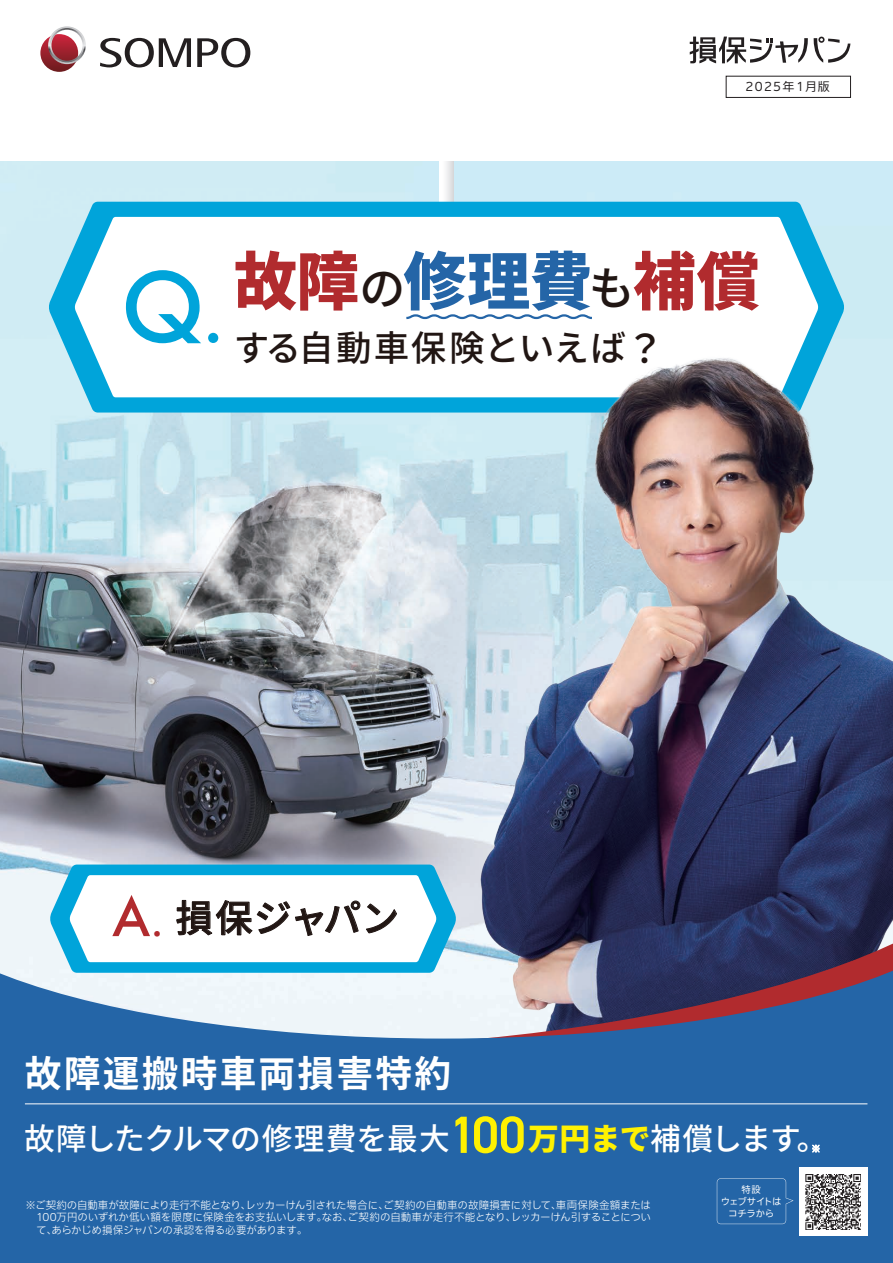
<style>
.page{position:relative;width:893px;height:1263px;background:#fff}
.page>*{position:absolute;margin:0;border:0;box-sizing:border-box;transform-origin:0 0}
.t1{font:500 74.7px "Futura";color:#00a4da}
.t2{font:900 63.15px "Noto Sans CJ Kjp";color:#b12b2e}
.t3{font:600 52.5px "DIN2014";color:#fff101}
.t4{font:500 51.45px "Futura";color:#b12b2e}
.t5{font:500 41.1px "Futura";color:#b12b2e}
.t6{font:500 37.5px "Noto Sans CJ Kjp";letter-spacing:.015em;color:#211613}
.t7{font:700 36.75px "Noto Sans CJ Kjp";letter-spacing:.06em;color:#fff}
.t8{font:500 35.55px "Noto Sans CJ Kjp";letter-spacing:.015em;color:#211613}
.t9{font:500 30.75px "Noto Sans CJ Kjp";letter-spacing:-.01em;color:#fff}
.t10{font:12px "Iwa UCDA Goth Std R2";letter-spacing:.11em;color:#231f20}
.t11{font:300 10.5px/12.8px "Iwa UCDA Goth Std";letter-spacing:-.01em;color:#fff;text-align:center}
.t12{font:300 10.5px "Iwa UCDA Goth Std";letter-spacing:-.055em;color:#fff}
.t13{font:300 10.5px "Iwa UCDA Goth Std";letter-spacing:.025em;color:#fff}
.t14{font:700 9.9px "Noto Sans CJ Kjp";color:#fff;scale:.95 1}
.t15{font:100 9.45px/12.5px "Iwa UCDA Goth Std";letter-spacing:-.035em;color:#fff;text-align:center}
.s1{font-family:"Futura";font-weight:500;font-size:93.45px;color:#00a4da}
.s2{font-weight:500;font-size:45.9px;color:#211613}
.s3{color:#2465a7}
.s4{font-size:39.15px;color:#211512}
.s5{font-weight:900;color:#fff101}
</style>
<div class="page">
<img style="left:0;top:162px;width:325px;height:775px">
<div style="left:726px;top:76px;width:125px;height:22px;border:1px solid #231f20"></div>
<svg style="left:197px;top:38px;width:53px;height:29px"></svg>
<svg style="left:100px;top:38px;width:91px;height:29px"></svg>
<svg style="left:40px;top:34px;width:38px;height:38px"></svg>
<svg style="left:48px;top:26px;width:38px;height:38px"></svg>
<svg style="left:814px;top:37px;width:36px;height:26px"></svg>
<svg style="left:690px;top:37px;width:118px;height:26px"></svg>
<svg style="left:49px;top:202px;width:276px;height:210px;background:#46bce2"></svg>
<svg style="left:75px;top:217px;width:250px;height:180px"></svg>
<svg style="left:50px;top:864px;width:275px;height:73px"></svg>
<img style="left:325px;top:162px;width:568px;height:775px">
<svg style="left:0;top:937px;width:893px;height:28px"></svg>
<svg style="left:0;top:965px;width:893px;height:298px;background:#3f73ac"></svg>
<hr style="left:25px;top:1103px;width:842px;height:1px;background:#fff">
<svg style="left:812px;top:1145px;width:7px;height:7px"></svg>
<div style="left:799px;top:1168px;width:68px;height:68px;background:#fff"></div>
<img style="left:806px;top:1174px;width:55px;height:55px">
<svg style="left:717px;top:1178px;width:76px;height:46px;background:#2868a8"></svg>
<p class="t10" style="left:746px;top:78px;width:86px">2025年1月版</p>
<h2 class="t2" style="left:121px;top:246px;width:640px"><span class="s1">Q</span> 故障<span class="s2">の</span><span class="s3">修理費</span><span class="s2">も</span>補償</h2>
<h1 class="t1" style="left:202px;top:263px;width:25px">.</h1>
<h3 class="t8" style="left:234px;top:328px;width:432px">する自動車保険といえば<span class="s4">?</span></h3>
<h3 class="t4" style="left:112px;top:882px;width:40px">A</h3>
<h3 class="t5" style="left:151px;top:893px;width:14px">.</h3>
<h3 class="t6" style="left:176px;top:897px;width:225px">損保ジャパン</h3>
<h3 class="t7" style="left:25px;top:1053px;width:428px">故障運搬時車両損害特約</h3>
<h3 class="t3" style="left:449px;top:1100px;width:79px">100</h3>
<h3 class="t9" style="left:24px;top:1121px;width:427px">故障したクルマの修理費を最大</h3>
<h3 class="t9" style="left:528px;top:1121px;width:301px"><span class="s5">万円まで</span>補償します。</h3>
<p class="t14" style="left:811px;top:1143px;width:11px">※</p>
<p class="t11" style="left:26px;top:1198px;width:227px">※ご契約の自動車が故障により走行不能となり、</p>
<p class="t11" style="left:383px;top:1198px;width:180px">ご契約の自動車の故障損害に対して、</p>
<p class="t13" style="left:556px;top:1197px;width:97px">車両保険金額または</p>
<p class="t11" style="left:246px;top:1198px;width:144px">レッカーけん引された場合に、</p>
<p class="t11" style="left:36px;top:1210px;width:293px">100万円のいずれか低い額を限度に保険金をお支払いします。あらかじめ損保ジャパンの承認を得る必要があります。</p>
<p class="t11" style="left:348px;top:1210px;width:170px">ご契約の自動車が走行不能となり、</p>
<p class="t12" style="left:511px;top:1210px;width:142px">レッカーけん引することについ</p>
<p class="t11" style="left:322px;top:1210px;width:33px">なお、</p>
<p class="t11" style="left:36px;top:1223px;width:22px">て、</p>
<p class="t15" style="left:721px;top:1182px;width:62px">特設<br>ウェブサイトはコチラから</p>
</div>
